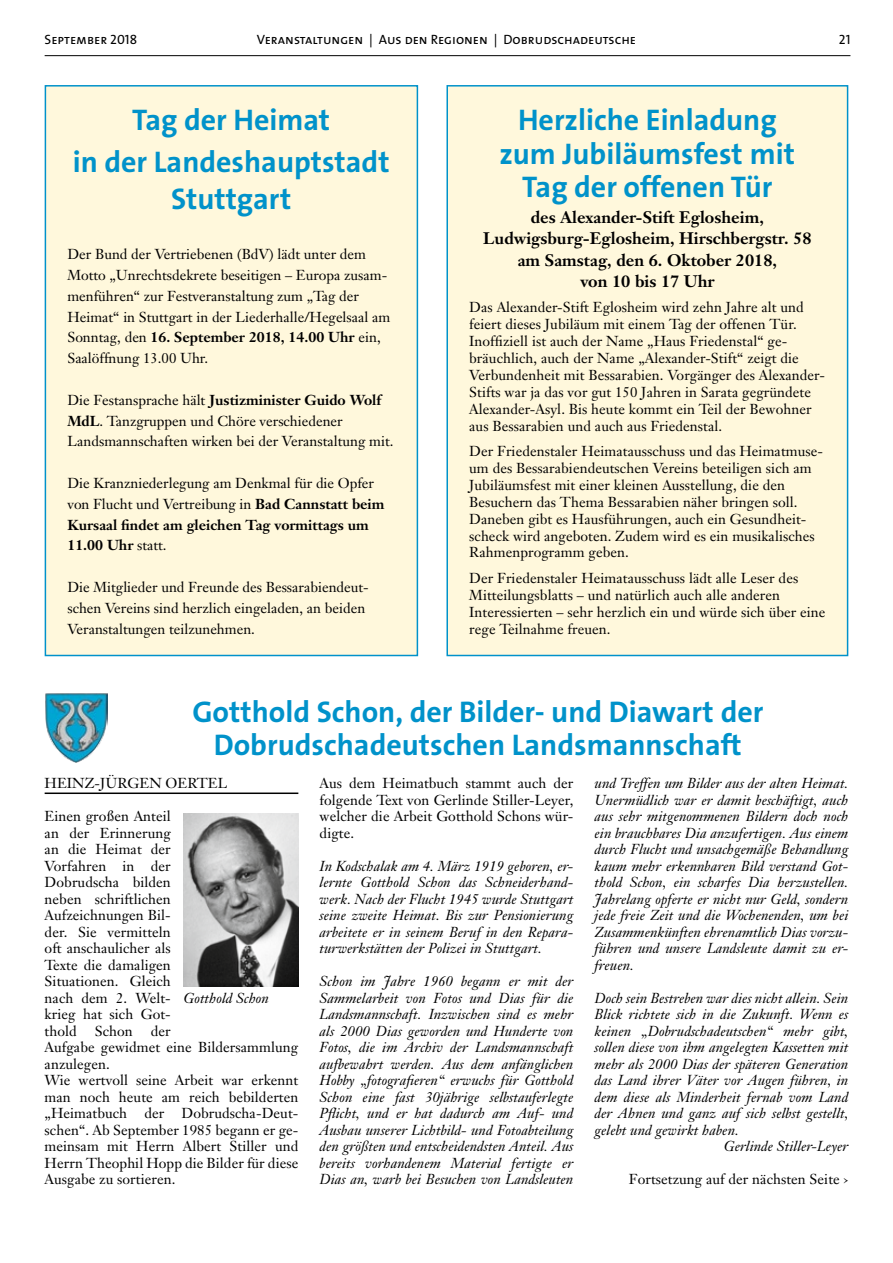
<style>
.page{position:relative;width:893px;height:1263px;background:#fff}
.page>*{position:absolute;margin:0;border:0;box-sizing:border-box;transform-origin:0 0}
.t1{font:700 30px/33.5px "The Sans B7";color:#0092ca;text-align:center}
.t2{font:700 16.5px/21.5px "Janson Text";color:#000;text-align:center}
.t3{font:14.25px/16.5px "Janson Text";letter-spacing:.005em;color:#000}
.t4{font:italic 14.25px/16.5px "Janson Text";letter-spacing:.005em;color:#000;text-align:justify}
.t5{font:13.5px "The Sans Caps";color:#000}
.s1{font-weight:700}
</style>
<div class="page">
<hr style="left:45px;top:55px;width:805px;height:1px;background:#000">
<hr style="left:45px;top:792px;width:253px;height:2px;background:#000">
<img style="left:184px;top:813px;width:114px;height:173px">
<div style="left:447px;top:86px;width:401px;height:569px;background:#fff8dc"></div>
<div style="left:446px;top:85px;width:402px;height:571px;border:2px solid #0092ca"></div>
<img style="left:45px;top:693px;width:63px;height:69px">
<div style="left:45px;top:86px;width:372px;height:569px;background:#fff8dc"></div>
<div style="left:45px;top:85px;width:373px;height:571px;border:2px solid #0092ca"></div>
<p class="t5" style="left:257px;top:28px;width:381px">Veranstaltungen | Aus den Regionen | Dobrudschadeutsche</p>
<p class="t5" style="left:45px;top:28px;width:94px">September 2018</p>
<p class="t5" style="left:839px;top:28px;width:13px">21</p>
<h1 class="t1" style="left:73px;top:100px;width:318px;line-height:41.5px">Tag der Heimat<br>in der Landeshauptstadt</h1>
<h1 class="t1" style="left:171px;top:183px;width:122px">Stuttgart</h1>
<p class="t3" style="left:67px;top:244px;width:324px;line-height:20.9px">Der Bund der Vertriebenen (BdV) lädt unter dem Motto „Unrechtsdekrete beseitigen – Europa zusam&shy;menführen“ zur Festveranstaltung zum „Tag der Heimat“ in Stuttgart in der Liederhalle/Hegelsaal am Sonntag, den <span class="s1">16. September 2018, 14.00 Uhr</span> ein, Saalöffnung 13.00 Uhr.</p>
<p class="t3" style="left:67px;top:389px;width:328px;line-height:20.9px">Die Festansprache hält <span class="s1">Justizminister Guido Wolf<br>MdL</span>. Tanzgruppen und Chöre verschiedener<br>Landsmannschaften wirken bei der Veranstaltung mit.</p>
<p class="t3" style="left:67px;top:472px;width:319px;line-height:20.9px">Die Kranzniederlegung am Denkmal für die Opfer von Flucht und Vertreibung in <span class="s1">Bad Cannstatt beim Kursaal findet am gleichen Tag vormittags um 11.00 Uhr</span> statt.</p>
<p class="t3" style="left:67px;top:576px;width:303px;line-height:20.9px">Die Mitglieder und Freunde des Bessarabiendeut&shy;schen Vereins sind herzlich eingeladen, an beiden<br>Veranstaltungen teilzunehmen.</p>
<h1 class="t1" style="left:499px;top:104px;width:297px">Herzliche Einladung zum Jubiläumsfest mit<br>Tag der offenen Tür</h1>
<p class="t2" style="left:483px;top:206px;width:330px">des Alexander-Stift Eglosheim,<br>Ludwigsburg-Eglosheim, Hirschbergstr. 58 am Samstag, den 6. Oktober 2018,<br>von 10 bis 17 Uhr</p>
<p class="t3" style="left:469px;top:299px;width:357px;line-height:17px">Das Alexander-Stift Eglosheim wird zehn Jahre alt und feiert dieses Jubiläum mit einem Tag der offenen Tür.<br>Inoffiziell ist auch der Name „Haus Friedenstal“ ge&shy;bräuchlich, auch der Name „Alexander-Stift“ zeigt die Verbundenheit mit Bessarabien. Vorgänger des Alexander-Stifts war ja das vor gut 150 Jahren in Sarata gegründete Alexander-Asyl. Bis heute kommt ein Teil der Bewohner aus Bessarabien und auch aus Friedenstal.</p>
<p class="t3" style="left:469px;top:442px;width:355px;line-height:17px">Der Friedenstaler Heimatausschuss und das Heimatmuse&shy;um des Bessarabiendeutschen Vereins beteiligen sich am Jubiläumsfest mit einer kleinen Ausstellung, die den Besuchern das Thema Bessarabien näher bringen soll.<br>Daneben gibt es Hausführungen, auch ein Gesundheit&shy;scheck wird angeboten. Zudem wird es ein musikalisches Rahmenprogramm geben.</p>
<p class="t3" style="left:469px;top:569px;width:358px;line-height:17px">Der Friedenstaler Heimatausschuss lädt alle Leser des Mitteilungsblatts – und natürlich auch alle anderen Interessierten – sehr herzlich ein und würde sich über eine rege Teilnahme freuen.</p>
<h1 class="t1" style="left:192px;top:696px;width:573px;line-height:33px">Gotthold Schon, der Bilder- und Diawart der<br>Dobrudschadeutschen Landsmannschaft</h1>
<p class="t4" style="left:595px;top:775px;width:255px">und Treffen um Bilder aus der alten Heimat.<br>Unermüdlich war er damit beschäftigt, auch aus sehr mitgenommenen Bildern doch noch ein brauchbares Dia anzufertigen. Aus einem durch Flucht und unsachgemäße Behandlung kaum mehr erkennbaren Bild verstand Got&shy;thold Schon, ein scharfes Dia herzustellen.<br>Jahrelang opferte er nicht nur Geld, sondern jede freie Zeit und die Wochenenden, um bei Zusammenkünften ehrenamtlich Dias vorzu&shy;führen und unsere Landsleute damit zu er&shy;freuen.</p>
<p class="t4" style="left:595px;top:990px;width:255px">Doch sein Bestreben war dies nicht allein. Sein</p>
<p class="t4" style="left:595px;top:1006px;width:255px">Blick richtete sich in die Zukunft. Wenn es</p>
<p class="t4" style="left:595px;top:1023px;width:255px">keinen „Dobrudschadeutschen“ mehr gibt,</p>
<p class="t4" style="left:595px;top:1039px;width:255px">sollen diese von ihm angelegten Kassetten mit</p>
<p class="t4" style="left:595px;top:1056px;width:255px">mehr als 2000 Dias der späteren Generation</p>
<p class="t4" style="left:595px;top:1072px;width:255px">das Land ihrer Väter vor Augen führen, in</p>
<p class="t4" style="left:595px;top:1089px;width:255px">dem diese als Minderheit fernab vom Land</p>
<p class="t4" style="left:595px;top:1105px;width:255px">der Ahnen und ganz auf sich selbst gestellt,</p>
<p class="t4" style="left:595px;top:1122px;width:146px">gelebt und gewirkt haben.</p>
<p class="t4" style="left:724px;top:1138px;width:126px">Gerlinde Stiller-Leyer</p>
<p class="t3" style="left:629px;top:1171px;width:221px">Fortsetzung auf der nächsten Seite ›</p>
<p class="t3" style="left:45px;top:775px;width:184px">HEINZ-JÜRGEN OERTEL</p>
<p class="t3" style="left:45px;top:808px;width:128px;text-align:justify">Einen großen Anteil an der Erinnerung an die Heimat der Vorfahren in der Dobrudscha bilden neben schriftlichen Aufzeichnungen Bil&shy;der. Sie vermitteln oft anschaulicher als Texte die damaligen Situationen. Gleich nach dem 2. Welt&shy;krieg hat sich Got&shy;thold</p>
<p class="t3" style="left:320px;top:775px;width:255px;text-align:justify">Aus dem Heimatbuch stammt auch der folgende Text von Gerlinde Stiller-Leyer, welcher die Arbeit Gotthold Schons wür&shy;digte.</p>
<p class="t4" style="left:320px;top:858px;width:255px">In Kodschalak am 4. März 1919 geboren, er&shy;lernte Gotthold Schon das Schneiderhand&shy;werk. Nach der Flucht 1945 wurde Stuttgart seine zweite Heimat. Bis zur Pensionierung arbeitete er in seinem Beruf in den Repara&shy;turwerkstätten der Polizei in Stuttgart.</p>
<p class="t4" style="left:320px;top:973px;width:255px">Schon im Jahre 1960 begann er mit der Sammelarbeit von Fotos und Dias für die Landsmannschaft. Inzwischen sind es mehr als 2000 Dias geworden und Hunderte von Fotos, die im Archiv der Landsmannschaft aufbewahrt werden. Aus dem anfänglichen Hobby „fotografieren“ erwuchs für Gotthold Schon eine fast 30jährige selbstauferlegte Pflicht, und er hat dadurch am Auf- und Ausbau unserer Lichtbild- und Fotoabteilung den größten und entscheidendsten Anteil. Aus bereits vorhandenem Material fertigte er Dias an, warb bei Besuchen von Landsleuten</p>
<p class="t4" style="left:184px;top:990px;width:87px">Gotthold Schon</p>
<p class="t3" style="left:45px;top:1022px;width:255px;text-indent:106px">der<br>Aufgabe gewidmet eine Bildersammlung anzulegen.<br>Wie wertvoll seine Arbeit war erkennt man noch heute am reich bebilderten „Heimatbuch der Dobrudscha-Deut&shy;schen“. Ab September 1985 begann er ge&shy;meinsam mit Herrn Albert Stiller und<br>Herrn Theophil Hopp die Bilder für diese<br>Ausgabe zu sortieren.</p>
<p class="t3" style="left:95px;top:1022px;width:40px">Schon</p>
</div>
